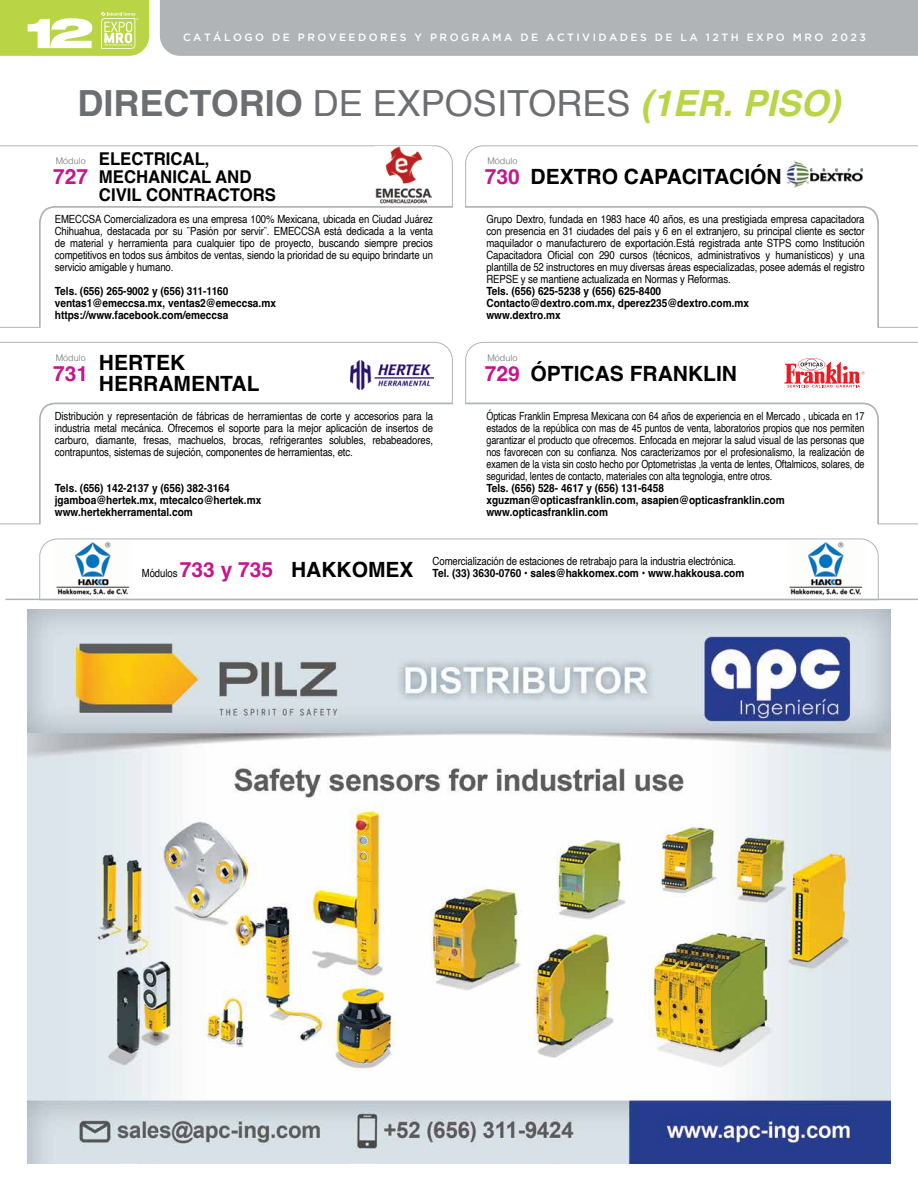
<style>
.page{position:relative;width:918px;height:1188px;background:#fff}
.page>*{position:absolute;margin:0;border:0;box-sizing:border-box;transform-origin:0 0}
.t1{font:36px "Helvetica";color:#6d6e71}
.t2{font:700 21px/21px "Helvetica";color:#000}
.t3{font:700 21px "Helvetica";color:#c6168d}
.t4{font:700 17.7px/18px "Helvetica";color:#000;scale:.95 1}
.t5{font:11.25px/12px "Helvetica";letter-spacing:-.01em;color:#000;text-align:justify;scale:.85 1}
.t6{font:11.25px/12px "Helvetica";letter-spacing:-.01em;color:#000;text-align:justify;scale:.8 1}
.t7{font:700 11.25px/12px "Helvetica";color:#000;scale:.9 1}
.t8{font:500 10.5px "Gotham";letter-spacing:.235em;color:#fff}
.t9{font:300 9px "Helvetica";color:#6d6e71}
.s1{font-weight:700}
.s2{font-weight:700;font-style:italic;color:#b9d546}
.s3{font-weight:700;font-size:21px;color:#c6168d}
</style>
<div class="page">
<svg style="left:465px;top:145px;width:453px;height:183px"></svg>
<div style="left:160px;top:0;width:758px;height:56px;background:#b1b4b6"></div>
<svg style="left:0;top:0;width:149px;height:56px"></svg>
<svg style="left:465px;top:342px;width:453px;height:183px"></svg>
<svg style="left:0;top:342px;width:453px;height:183px"></svg>
<svg style="left:39px;top:538px;width:840px;height:61px"></svg>
<svg style="left:0;top:145px;width:453px;height:183px"></svg>
<svg style="left:38px;top:206px;width:415px;height:122px"></svg>
<svg style="left:465px;top:206px;width:415px;height:122px"></svg>
<svg style="left:38px;top:402px;width:415px;height:123px"></svg>
<svg style="left:465px;top:402px;width:415px;height:123px"></svg>
<hr style="left:6px;top:599px;width:912px;height:1px;background:#b1b4b6">
<img style="left:27px;top:610px;width:864px;height:553px">
<img style="left:351px;top:360px;width:82px;height:30px">
<img style="left:375px;top:147px;width:56px;height:58px">
<img style="left:54px;top:542px;width:77px;height:55px">
<img style="left:788px;top:542px;width:77px;height:55px">
<img style="left:785px;top:161px;width:80px;height:27px">
<svg style="left:784px;top:358px;width:81px;height:30px"></svg>
<p class="t8" style="left:183px;top:31px;width:684px">CATÁLOGO DE PROVEEDORES Y PROGRAMA DE ACTIVIDADES DE LA 12TH EXPO MRO 2023</p>
<h1 class="t1" style="left:78px;top:76px;width:764px"><span class="s1">DIRECTORIO</span> DE EXPOSITORES <span class="s2">(1ER. PISO)</span></h1>
<p class="t9" style="left:56px;top:156px;width:32px">Módulo</p>
<h2 class="t3" style="left:53px;top:164px;width:37px">727</h2>
<h3 class="t4" style="left:99px;top:151px;width:118px">ELECTRICAL,</h3>
<p class="t9" style="left:487px;top:156px;width:32px">Módulo</p>
<h3 class="t4" style="left:99px;top:169px;width:188px">MECHANICAL AND<br>CIVIL CONTRACTORS</h3>
<h2 class="t3" style="left:485px;top:164px;width:37px">730</h2>
<h2 class="t2" style="left:531px;top:169px;width:253px">DEXTRO CAPACITACIÓN</h2>
<p class="t5" style="left:55px;top:214px;width:446px">EMECCSA Comercializadora es una empresa 100% Mexicana, ubicada en Ciudad Juárez Chihuahua, destacada por su ¨Pasión por servir¨. EMECCSA está dedicada a la venta de material y herramienta para cualquier tipo de proyecto, buscando siempre precios competitivos en todos sus ámbitos de ventas, siendo la prioridad de su equipo brindarte un servicio amigable y humano.</p>
<p class="t7" style="left:55px;top:287px;width:247px">Tels. (656) 265-9002 y (656) 311-1160 ventas1@emeccsa.mx, ventas2@emeccsa.mx https://www.facebook.com/emeccsa</p>
<p class="t5" style="left:486px;top:214px;width:446px">Grupo Dextro, fundada en 1983 hace 40 años, es una prestigiada empresa capacitadora con presencia en 31 ciudades del país y 6 en el extranjero, su principal cliente es sector maquilador o manufacturero de exportación.Está registrada ante STPS como Institución Capacitadora Oficial con 290 cursos (técnicos, administrativos y humanísticos) y una plantilla de 52 instructores en muy diversas áreas especializadas, posee además el registro REPSE y se mantiene actualizada en Normas y Reformas.</p>
<p class="t7" style="left:486px;top:287px;width:294px">Tels. (656) 625-5238 y (656) 625-8400<br>Contacto@dextro.com.mx, dperez235@dextro.com.mx www.dextro.mx</p>
<p class="t9" style="left:56px;top:352px;width:32px">Módulo</p>
<h2 class="t3" style="left:53px;top:360px;width:37px">731</h2>
<h2 class="t2" style="left:99px;top:355px;width:162px">HERTEK<br>HERRAMENTAL</h2>
<p class="t9" style="left:487px;top:352px;width:32px">Módulo</p>
<h2 class="t3" style="left:485px;top:360px;width:37px">729</h2>
<h2 class="t2" style="left:531px;top:365px;width:208px">ÓPTICAS FRANKLIN</h2>
<p class="t5" style="left:55px;top:410px;width:446px">Distribución y representación de fábricas de herramientas de corte y accesorios para la industria metal mecánica. Ofrecemos el soporte para la mejor aplicación de insertos de carburo, diamante, fresas, machuelos, brocas, refrigerantes solubles, rebabeadores, contrapuntos, sistemas de sujeción, componentes de herramientas, etc.</p>
<p class="t7" style="left:55px;top:483px;width:231px">Tels. (656) 142-2137 y (656) 382-3164 jgamboa@hertek.mx, mtecalco@hertek.mx www.hertekherramental.com</p>
<p class="t6" style="left:486px;top:410px;width:474px">Ópticas Franklin Empresa Mexicana con 64 años de experiencia en el Mercado , ubicada en 17 estados de la república con mas de 45 puntos de venta, laboratorios propios que nos permiten garantizar el producto que ofrecemos. Enfocada en mejorar la salud visual de las personas que nos favorecen con su confianza. Nos caracterizamos por el profesionalismo, la realización de examen de la vista sin costo hecho por Optometristas ,la venta de lentes, Oftalmicos, solares, de seguridad, lentes de contacto, materiales con alta tegnologia, entre otros.</p>
<p class="t7" style="left:486px;top:483px;width:333px">Tels. (656) 528- 4617 y (656) 131-6458 xguzman@opticasfranklin.com, asapien@opticasfranklin.com www.opticasfranklin.com</p>
<p class="t5" style="left:433px;top:556px;width:358px">Comercialización de estaciones de retrabajo para la industria electrónica.</p>
<h2 class="t2" style="left:291px;top:562px;width:124px">HAKKOMEX</h2>
<p class="t5" style="left:142px;top:568px;width:156px">Módulos <span class="s3">733 y 735</span></p>
<p class="t7" style="left:433px;top:568px;width:348px">Tel. (33) 3630-0760 • sales@hakkomex.com • www.hakkousa.com</p>
</div>
